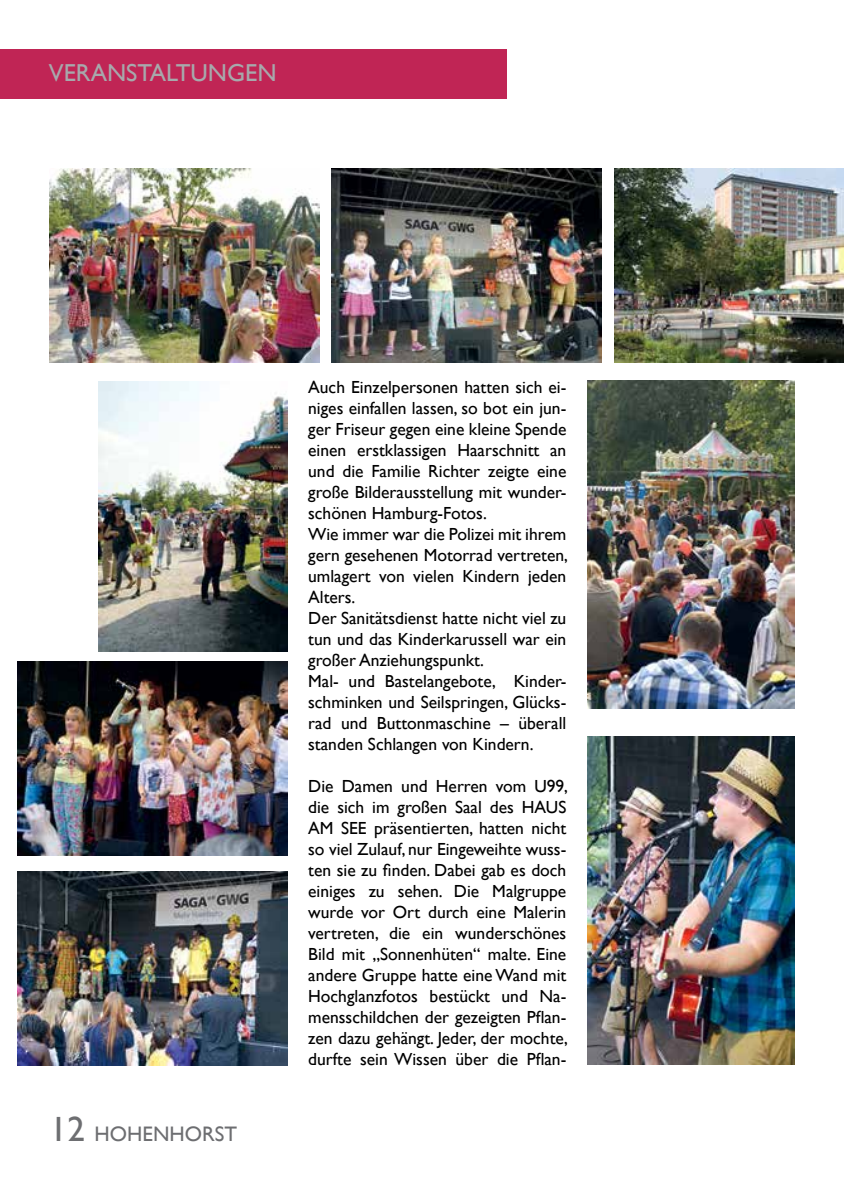
<style>
.page{position:relative;width:844px;height:1191px;background:#fff}
.page>*{position:absolute;margin:0;border:0;box-sizing:border-box;transform-origin:0 0}
.t1{font:24.5px "Gill Sans";color:#a7a9ac}
.t2{font:21px "Gill Sans";color:#6d6e71}
.t3{font:17.5px/21px "Gill Sans";color:#000}
.s1{font-size:35px}
</style>
<div class="page">
<div style="left:0;top:50px;width:506px;height:49px;background:#c02555"></div>
<img style="left:50px;top:169px;width:269px;height:194px">
<img style="left:614px;top:169px;width:229px;height:194px">
<img style="left:332px;top:169px;width:269px;height:194px">
<img style="left:98px;top:382px;width:189px;height:269px">
<img style="left:587px;top:736px;width:207px;height:328px">
<img style="left:18px;top:661px;width:269px;height:194px">
<img style="left:587px;top:380px;width:207px;height:328px">
<img style="left:18px;top:871px;width:269px;height:195px">
<h1 class="t1" style="left:49px;top:59px;width:229px">VERANSTALTUNGEN</h1>
<p class="t2" style="left:50px;top:1121px;width:189px"><span class="s1">12</span> HOHENHORST</p>
<p class="t3" style="left:308px;top:376px;width:261px">Auch Einzelpersonen hatten sich ei&shy;niges einfallen lassen, so bot ein jun&shy;ger Friseur gegen eine kleine Spende einen erstklassigen Haarschnitt an und die Familie Richter zeigte eine große Bilderausstellung mit wunder&shy;schönen Hamburg-Fotos.<br>Wie immer war die Polizei mit ihrem gern gesehenen Motorrad vertreten, umlagert von vielen Kindern jeden Alters.<br>Der Sanitätsdienst hatte nicht viel zu tun und das Kinderkarussell war ein großer Anziehungspunkt.<br>Mal- und Bastelangebote, Kinder&shy;schminken und Seilspringen, Glücks&shy;rad und Buttonmaschine – überall standen Schlangen von Kindern.</p>
<p class="t3" style="left:308px;top:775px;width:261px;text-align:justify">Die Damen und Herren vom U99, die sich im großen Saal des HAUS AM SEE präsentierten, hatten nicht so viel Zulauf, nur Eingeweihte wuss&shy;ten sie zu finden. Dabei gab es doch einiges zu sehen. Die Malgruppe wurde vor Ort durch eine Malerin vertreten, die ein wunderschönes Bild mit „Sonnenhüten“ malte. Eine andere Gruppe hatte eine Wand mit Hochglanzfotos bestückt und Na&shy;mensschildchen der gezeigten Pflan&shy;zen dazu gehängt. Jeder, der mochte, durfte sein Wissen über die Pflan-</p>
</div>
